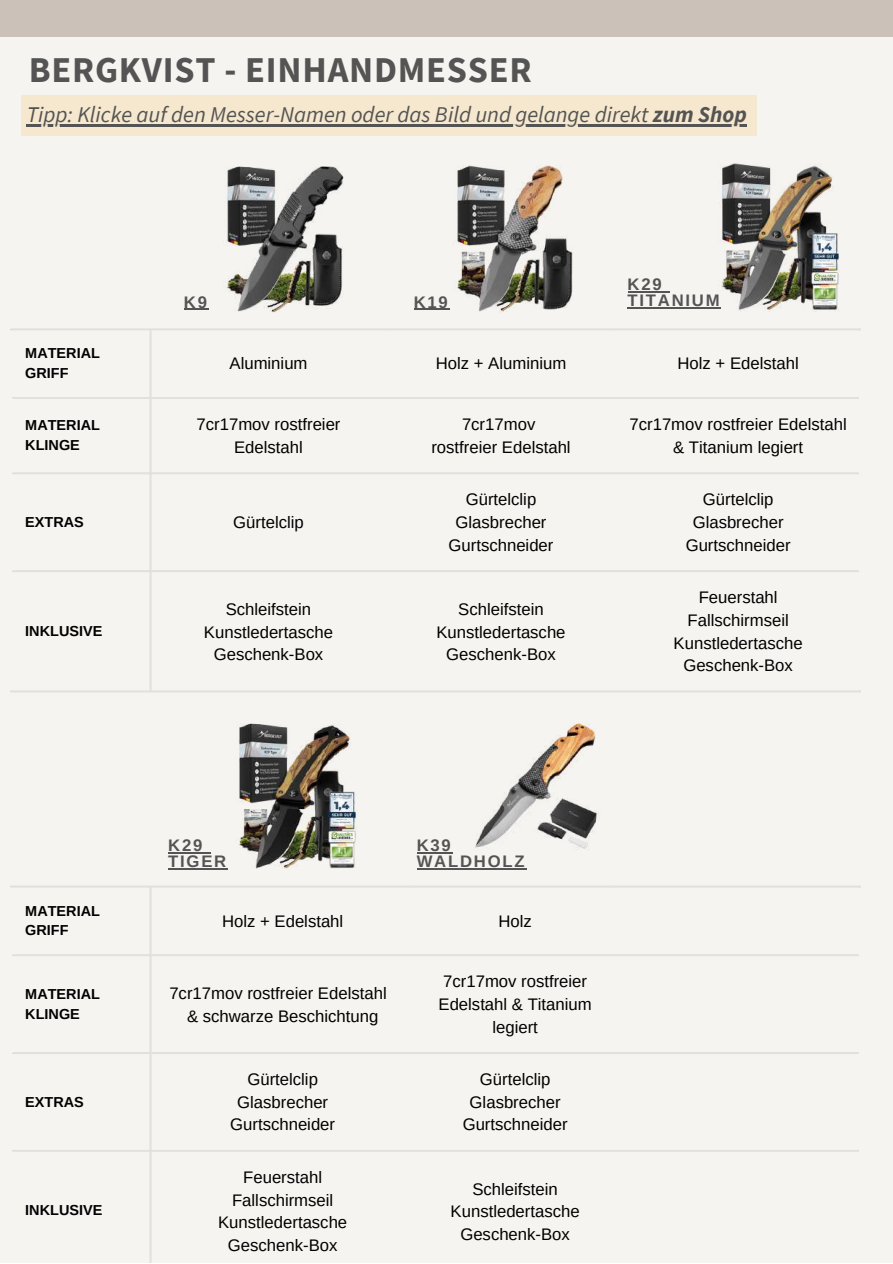
<style>
.page{position:relative;width:893px;height:1264px;background:#fff}
.page>*{position:absolute;margin:0;border:0;box-sizing:border-box;transform-origin:0 0}
.t1{font:700 36.3px "Source Sans Pro";letter-spacing:.02em;color:#545454}
.t2{font:italic 22.5px "Source Sans Pro";color:#545454}
.t3{font:16.65px/22.6px "Arimo";color:#000;text-align:center}
.t4{font:700 16.65px/15.8px "Arimo";letter-spacing:.105em;color:#545454}
.t5{font:700 14.4px/19.6px "Arimo";color:#000}
.s1{font-weight:700}
</style>
<div class="page">
<div style="left:0;top:0;width:892px;height:1262px;background:#f6f4f0"></div>
<div style="left:0;top:0;width:892px;height:37px;background:#cbc1b8"></div>
<img style="left:227px;top:166px;width:117px;height:147px">
<img style="left:441px;top:166px;width:132px;height:146px">
<hr style="left:149px;top:330px;width:2px;height:360px;background:#e3dfda">
<hr style="left:11px;top:328px;width:849px;height:2px;background:#e3dfda">
<hr style="left:13px;top:397px;width:845px;height:2px;background:#e3dfda">
<hr style="left:13px;top:472px;width:845px;height:2px;background:#e3dfda">
<hr style="left:13px;top:570px;width:845px;height:2px;background:#e3dfda">
<hr style="left:11px;top:690px;width:849px;height:2px;background:#e3dfda">
<img style="left:706px;top:164px;width:133px;height:146px">
<img style="left:239px;top:723px;width:117px;height:146px">
<hr style="left:149px;top:887px;width:2px;height:375px;background:#e3dfda">
<hr style="left:11px;top:885px;width:849px;height:2px;background:#e3dfda">
<hr style="left:13px;top:954px;width:845px;height:2px;background:#e3dfda">
<hr style="left:13px;top:1052px;width:845px;height:1px;background:#e3dfda">
<hr style="left:13px;top:1149px;width:845px;height:2px;background:#e3dfda">
<hr style="left:11px;top:1263px;width:849px;height:1px;background:#e3dfda">
<img style="left:475px;top:723px;width:124px;height:126px">
<svg style="left:184px;top:309px;width:25px;height:1px"></svg>
<hr style="left:414px;top:309px;width:35px;height:1px;background:#545454">
<hr style="left:627px;top:291px;width:36px;height:1px;background:#545454">
<hr style="left:627px;top:307px;width:94px;height:1px;background:#545454">
<hr style="left:168px;top:852px;width:36px;height:1px;background:#545454">
<hr style="left:168px;top:868px;width:60px;height:1px;background:#545454">
<hr style="left:417px;top:852px;width:35px;height:1px;background:#545454">
<hr style="left:417px;top:868px;width:109px;height:1px;background:#545454">
<div style="left:21px;top:95px;width:735px;height:40px;background:#f6e8ce"></div>
<hr style="left:27px;top:125px;width:626px;height:2px;background:#545454">
<hr style="left:653px;top:125px;width:93px;height:2px;background:#545454">
<h1 class="t1" style="left:29px;top:47px;width:504px">BERGKVIST - EINHANDMESSER</h1>
<h2 class="t2" style="left:27px;top:100px;width:721px">Tipp: Klicke auf den Messer-Namen oder das Bild und gelange direkt <span class="s1">zum Shop</span></h2>
<p class="t4" style="left:184px;top:294px;width:25px">K9</p>
<p class="t4" style="left:414px;top:294px;width:36px">K19</p>
<p class="t4" style="left:627px;top:276px;width:93px">K29<br>TITANIUM</p>
<p class="t5" style="left:25px;top:343px;width:76px">MATERIAL<br>GRIFF</p>
<p class="t3" style="left:229px;top:352px;width:79px">Aluminium</p>
<p class="t3" style="left:436px;top:352px;width:132px">Holz + Aluminium</p>
<p class="t3" style="left:677px;top:352px;width:123px">Holz + Edelstahl</p>
<p class="t5" style="left:25px;top:415px;width:76px">MATERIAL<br>KLINGE</p>
<p class="t3" style="left:196px;top:413px;width:145px">7cr17mov rostfreier<br>Edelstahl</p>
<p class="t3" style="left:431px;top:413px;width:141px">7cr17mov rostfreier Edelstahl</p>
<p class="t3" style="left:629px;top:413px;width:219px">7cr17mov rostfreier Edelstahl &amp; Titanium legiert</p>
<p class="t5" style="left:25px;top:512px;width:60px">EXTRAS</p>
<p class="t3" style="left:233px;top:511px;width:72px">Gürtelclip</p>
<p class="t3" style="left:448px;top:488px;width:106px">Gürtelclip<br>Glasbrecher<br>Gurtschneider</p>
<p class="t3" style="left:685px;top:488px;width:106px">Gürtelclip<br>Glasbrecher<br>Gurtschneider</p>
<p class="t5" style="left:25px;top:621px;width:79px">INKLUSIVE</p>
<p class="t3" style="left:204px;top:598px;width:131px">Schleifstein<br>Kunstledertasche<br>Geschenk-Box</p>
<p class="t3" style="left:436px;top:598px;width:131px">Schleifstein<br>Kunstledertasche<br>Geschenk-Box</p>
<p class="t3" style="left:673px;top:586px;width:131px">Feuerstahl<br>Fallschirmseil<br>Kunstledertasche<br>Geschenk-Box</p>
<p class="t4" style="left:168px;top:837px;width:59px">K29<br>TIGER</p>
<p class="t4" style="left:417px;top:837px;width:109px">K39<br>WALDHOLZ</p>
<p class="t5" style="left:25px;top:900px;width:76px">MATERIAL<br>GRIFF</p>
<p class="t3" style="left:222px;top:909px;width:123px">Holz + Edelstahl</p>
<p class="t3" style="left:498px;top:909px;width:35px">Holz</p>
<p class="t5" style="left:25px;top:984px;width:76px">MATERIAL<br>KLINGE</p>
<p class="t3" style="left:169px;top:981px;width:219px">7cr17mov rostfreier Edelstahl &amp; schwarze Beschichtung</p>
<p class="t3" style="left:438px;top:970px;width:155px">7cr17mov rostfreier<br>Edelstahl &amp; Titanium legiert</p>
<p class="t5" style="left:25px;top:1091px;width:60px">EXTRAS</p>
<p class="t5" style="left:25px;top:1200px;width:79px">INKLUSIVE</p>
<p class="t3" style="left:230px;top:1067px;width:106px">Gürtelclip<br>Glasbrecher<br>Gurtschneider</p>
<p class="t3" style="left:462px;top:1067px;width:106px">Gürtelclip<br>Glasbrecher<br>Gurtschneider</p>
<p class="t3" style="left:218px;top:1165px;width:131px">Feuerstahl<br>Fallschirmseil<br>Kunstledertasche<br>Geschenk-Box</p>
<p class="t3" style="left:450px;top:1177px;width:131px">Schleifstein<br>Kunstledertasche<br>Geschenk-Box</p>
</div>
